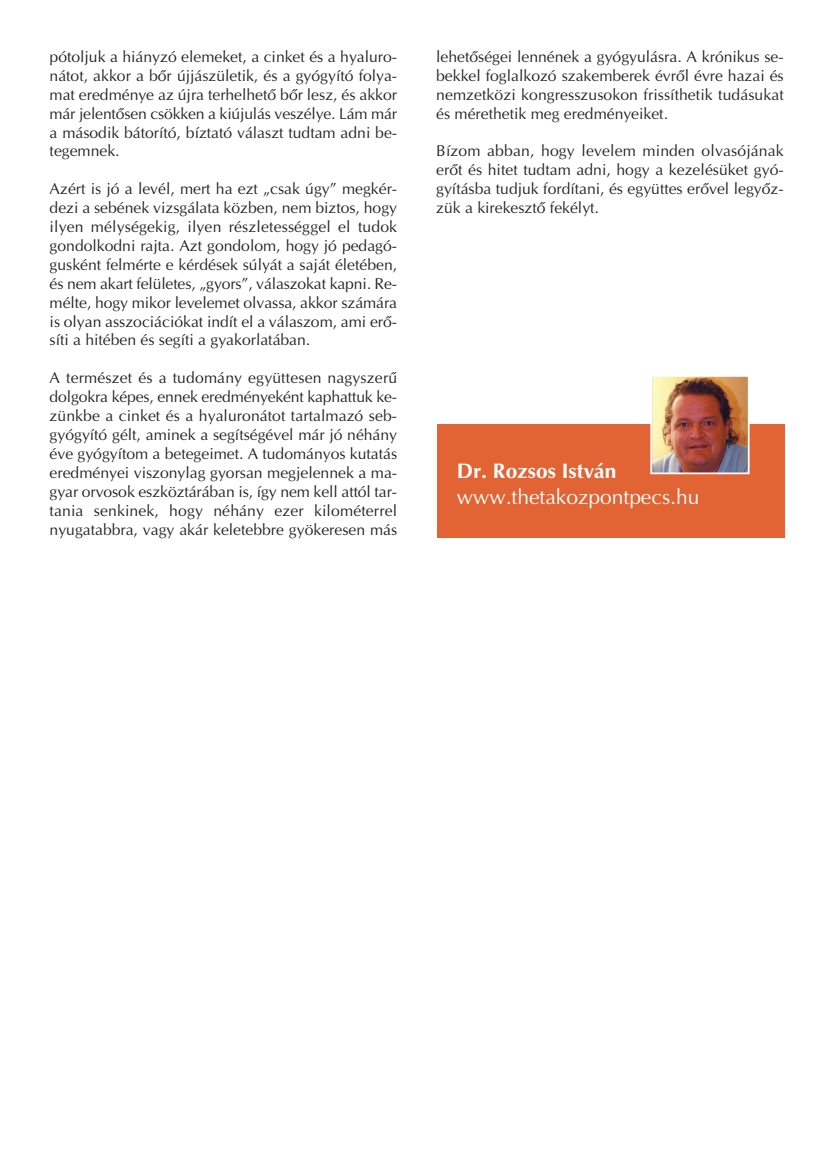
<style>
.page{position:relative;width:834px;height:1171px;background:#fff}
.page>*{position:absolute;margin:0;border:0;box-sizing:border-box;transform-origin:0 0}
.t1{font:21px "Optima H";color:#fff}
.t2{font:21px "Optima H Bold";color:#fff}
.t3{font:15.75px/18.9px "Optima H";color:#231f20;text-align:justify}
</style>
<div class="page">
<div style="left:437px;top:425px;width:347px;height:113px;background:#e26333"></div>
<img style="left:653px;top:378px;width:93px;height:93px">
<div style="left:650px;top:375px;width:99px;height:99px;border:2px solid #fff"></div>
<p class="t3" style="left:50px;top:47px;width:349px">pótoljuk a hiányzó elemeket, a cinket és a hyaluro&shy;nátot, akkor a bôr újjászületik, és a gyógyító folya&shy;mat eredménye az újra terhelhetô bôr lesz, és akkor már jelentôsen csökken a kiújulás veszélye. Lám már a második bátorító, bíztató választ tudtam adni be&shy;tegemnek.</p>
<p class="t3" style="left:50px;top:179px;width:349px">Azért is jó a levél, mert ha ezt „csak úgy” megkér&shy;dezi a sebének vizsgálata közben, nem biztos, hogy ilyen mélységekig, ilyen részletességgel el tudok gondolkodni rajta. Azt gondolom, hogy jó pedagó&shy;gusként felmérte e kérdések súlyát a saját életében, és nem akart felületes, „gyors”, válaszokat kapni. Re&shy;mélte, hogy mikor levelemet olvassa, akkor számára is olyan asszociációkat indít el a válaszom, ami erô&shy;síti a hitében és segíti a gyakorlatában.</p>
<p class="t3" style="left:50px;top:368px;width:349px">A természet és a tudomány együttesen nagyszerû dolgokra képes, ennek eredményeként kaphattuk ke&shy;zünkbe a cinket és a hyaluronátot tartalmazó seb&shy;gyógyító gélt, aminek a segítségével már jó néhány éve gyógyítom a betegeimet. A tudományos kutatás eredményei viszonylag gyorsan megjelennek a ma&shy;gyar orvosok eszköztárában is, így nem kell attól tar&shy;tania senkinek, hogy néhány ezer kilométerrel nyugatabbra, vagy akár keletebbre gyökeresen más</p>
<p class="t3" style="left:436px;top:47px;width:349px">lehetôségei lennének a gyógyulásra. A krónikus se&shy;bekkel foglalkozó szakemberek évrôl évre hazai és nemzetközi kongresszusokon frissíthetik tudásukat és mérethetik meg eredményeiket.</p>
<p class="t3" style="left:436px;top:141px;width:349px">Bízom abban, hogy levelem minden olvasójának erôt és hitet tudtam adni, hogy a kezelésüket gyó&shy;gyításba tudjuk fordítani, és együttes erôvel legyôz&shy;zük a kirekesztô fekélyt.</p>
<h1 class="t2" style="left:456px;top:459px;width:161px">Dr. Rozsos István</h1>
<h1 class="t1" style="left:456px;top:484px;width:244px">www.thetakozpontpecs.hu</h1>
</div>
